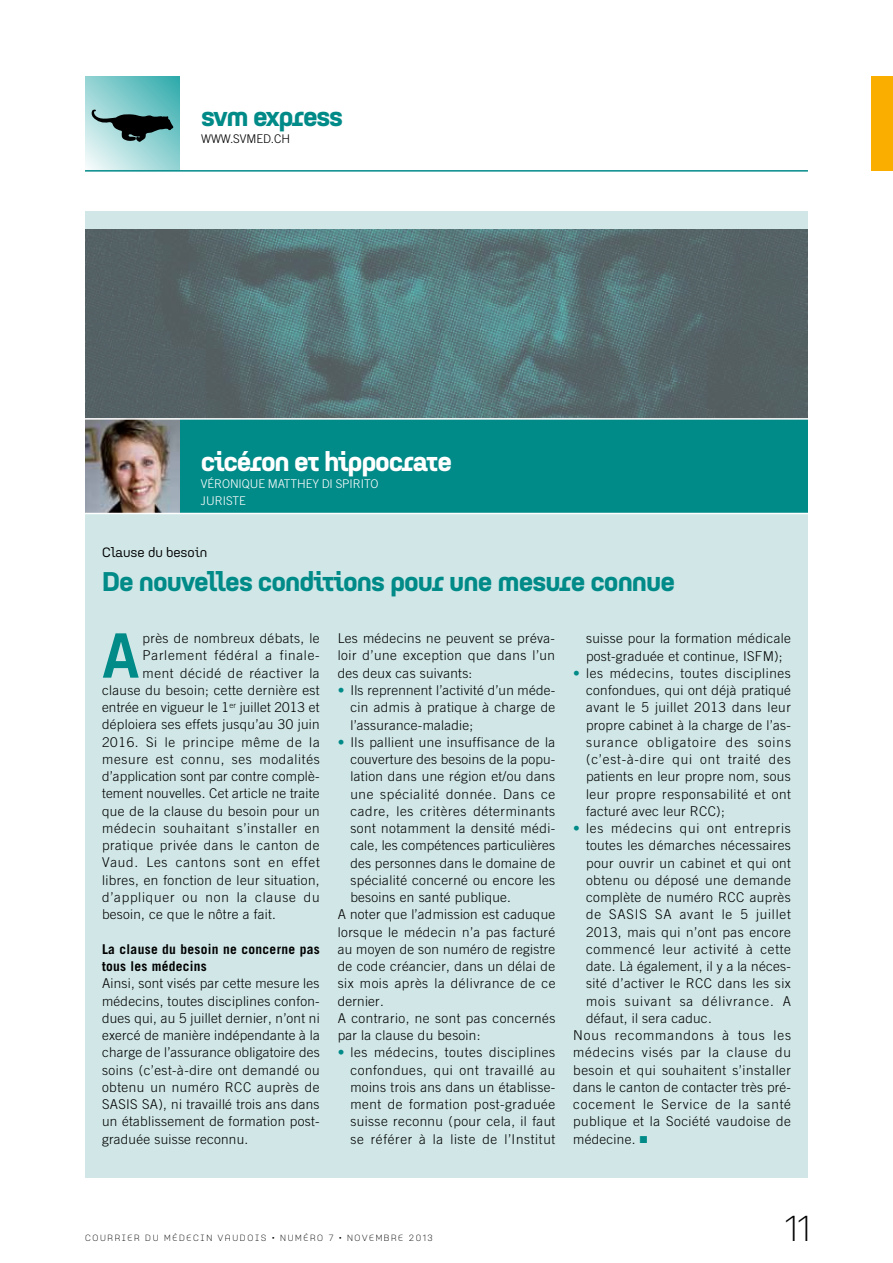
<style>
.page{position:relative;width:893px;height:1263px;background:#fff}
.page>*{position:absolute;margin:0;border:0;box-sizing:border-box;transform-origin:0 0}
.t1{font:61.35px "Trade Gothic Bold Two";color:#008a88}
.t2{font:300 36px "Idealista";color:#000}
.t3{font:700 27px "Idealista";letter-spacing:-.035em;color:#008a88}
.t4{font:700 27px "Idealista";letter-spacing:-.045em;color:#fff}
.t5{font:300 13.5px/17.2px "Trade Gothic";letter-spacing:.03em;color:#000;text-align:justify}
.t6{font:300 13.5px "Trade Gothic";letter-spacing:.055em;color:#000}
.t7{font:300 13.5px "Trade Gothic";letter-spacing:.06em;color:#000}
.t8{font:300 13.5px "Trade Gothic";letter-spacing:.01em;color:#000}
.t9{font:700 13.5px/17.2px "Trade Gothic";letter-spacing:.02em;color:#000}
.t10{font:300 13.5px "Trade Gothic";letter-spacing:.07em;color:#000}
.t11{font:300 13.5px "Trade Gothic";letter-spacing:.065em;color:#000}
.t12{font:500 13.5px "Idealista";letter-spacing:-.005em;color:#000}
.t13{font:300 12px "Trade Gothic";letter-spacing:-.005em;color:#fff}
.t14{font:300 12px "Trade Gothic";color:#000}
.t15{font:300 9px "Idealista";letter-spacing:.185em;color:#000}
.s1{color:#008a88}
</style>
<div class="page">
<div style="left:872px;top:77px;width:21px;height:94px;background:#f9ae00"></div>
<svg style="left:85px;top:77px;width:95px;height:93px;background:#92d2d3"></svg>
<svg style="left:91px;top:109px;width:82px;height:33px;background:#597b7b"></svg>
<hr style="left:85px;top:170px;width:723px;height:2px;background:#008a88">
<div style="left:85px;top:212px;width:723px;height:966px;background:#d1e7e7"></div>
<img style="left:85px;top:229px;width:723px;height:189px">
<div style="left:85px;top:419px;width:723px;height:95px;background:#008a88"></div>
<img style="left:85px;top:420px;width:95px;height:93px">
<hr style="left:85px;top:418px;width:728px;height:2px;background:#fff">
<hr style="left:85px;top:513px;width:725px;height:1px;background:#fff">
<h3 class="t3" style="left:201px;top:96px;width:144px">svm express</h3>
<p class="t14" style="left:201px;top:131px;width:41px">www.svmed</p>
<p class="t14" style="left:271px;top:131px;width:12px">.ch</p>
<h3 class="t4" style="left:201px;top:441px;width:253px">cicéron et hippocrate</h3>
<p class="t13" style="left:201px;top:476px;width:30px">Véronique</p>
<p class="t13" style="left:268px;top:476px;width:110px">Matthey Di Spi rito</p>
<p class="t13" style="left:201px;top:494px;width:45px">Juriste</p>
<p class="t12" style="left:102px;top:542px;width:107px">Clause du besoin</p>
<h3 class="t3" style="left:102px;top:562px;width:575px">De nouvelles conditions pour une mesure connue</h3>
<h1 class="t1" style="left:102px;top:618px;width:39px">A</h1>
<p class="t5" style="left:143px;top:629px;width:179px">près de nombreux débats, le</p>
<p class="t6" style="left:143px;top:648px;width:179px">Parlement fédéral a finale-</p>
<p class="t5" style="left:143px;top:664px;width:179px">ment décidé de réactiver la</p>
<p class="t5" style="left:102px;top:681px;width:219px">clause du besoin; cette dernière est</p>
<p class="t5" style="left:102px;top:698px;width:219px">entrée en vigueur le 1<sup>er</sup> juillet 2013 et</p>
<p class="t5" style="left:102px;top:716px;width:219px">déploiera ses effets jusqu’au 30 juin</p>
<p class="t6" style="left:102px;top:734px;width:219px">2016. Si le principe même de la</p>
<p class="t6" style="left:102px;top:751px;width:219px">mesure est connu, ses modalités</p>
<p class="t8" style="left:102px;top:768px;width:219px">d’application sont par contre complè-</p>
<p class="t5" style="left:102px;top:785px;width:219px">tement nouvelles. Cet article ne traite</p>
<p class="t5" style="left:102px;top:802px;width:219px">que de la clause du besoin pour un</p>
<p class="t6" style="left:102px;top:820px;width:219px">médecin souhaitant s’installer en</p>
<p class="t5" style="left:102px;top:837px;width:219px">pratique privée dans le canton de</p>
<p class="t7" style="left:102px;top:855px;width:219px">Vaud. Les cantons sont en effet</p>
<p class="t5" style="left:102px;top:871px;width:219px">libres, en fonction de leur situation,</p>
<p class="t7" style="left:102px;top:889px;width:219px">d’appliquer ou non la clause du</p>
<p class="t5" style="left:102px;top:906px;width:175px">besoin, ce que le nôtre a fait.</p>
<p class="t9" style="left:102px;top:940px;width:219px">La clause du besoin ne concerne pas tous les médecins</p>
<p class="t5" style="left:102px;top:975px;width:219px">Ainsi, sont visés par cette mesure les médecins, toutes disciplines confon&shy;dues qui, au 5 juillet dernier, n’ont ni exercé de manière indépendante à la charge de l’assurance obligatoire des soins (c’est-à-dire ont demandé ou obtenu un numéro RCC auprès de SASIS SA), ni travaillé trois ans dans un établissement de formation post&shy;graduée suisse reconnu.</p>
<p class="t5" style="left:338px;top:630px;width:219px">Les médecins ne peuvent se préva&shy;loir d’une exception que dans l’un des deux cas suivants:</p>
<p class="t5" style="left:350px;top:681px;width:206px;text-indent:-13px"><span class="s1">•</span> Ils reprennent l’activité d’un méde&shy;cin admis à pratique à charge de l’assurance-maladie;</p>
<p class="t5" style="left:338px;top:733px;width:219px"><span class="s1">•</span> Ils pallient une insuffisance de la</p>
<p class="t5" style="left:350px;top:750px;width:206px">couverture des besoins de la popu-</p>
<p class="t5" style="left:350px;top:768px;width:206px">lation dans une région et/ou dans</p>
<p class="t5" style="left:350px;top:785px;width:206px">une spécialité donnée. Dans ce</p>
<p class="t5" style="left:350px;top:802px;width:206px">cadre, les critères déterminants</p>
<p class="t5" style="left:350px;top:819px;width:206px">sont notamment la densité médi-</p>
<p class="t8" style="left:350px;top:837px;width:206px">cale, les compétences particulières</p>
<p class="t5" style="left:350px;top:854px;width:206px">des personnes dans le domaine de</p>
<p class="t5" style="left:350px;top:871px;width:206px">spécialité concerné ou encore les</p>
<p class="t5" style="left:350px;top:888px;width:162px">besoins en santé publique.</p>
<p class="t5" style="left:338px;top:906px;width:219px">A noter que l’admission est caduque</p>
<p class="t5" style="left:338px;top:923px;width:219px">lorsque le médecin n’a pas facturé</p>
<p class="t5" style="left:338px;top:940px;width:219px">au moyen de son numéro de registre</p>
<p class="t5" style="left:338px;top:957px;width:219px">de code créancier, dans un délai de</p>
<p class="t5" style="left:338px;top:975px;width:219px">six mois après la délivrance de ce</p>
<p class="t5" style="left:338px;top:992px;width:48px">dernier.</p>
<p class="t5" style="left:338px;top:1009px;width:219px">A contrario, ne sont pas concernés</p>
<p class="t5" style="left:338px;top:1026px;width:144px">par la clause du besoin:</p>
<p class="t5" style="left:350px;top:1044px;width:206px;text-indent:-13px"><span class="s1">•</span> les médecins, toutes disciplines confondues, qui ont travaillé au moins trois ans dans un établisse&shy;ment de formation post-graduée suisse reconnu (pour cela, il faut se référer à la liste de l’Institut</p>
<p class="t5" style="left:586px;top:630px;width:206px">suisse pour la formation médicale post-graduée et continue, ISFM);</p>
<p class="t5" style="left:586px;top:664px;width:206px;text-indent:-13px"><span class="s1">•</span> les médecins, toutes disciplines confondues, qui ont déjà pratiqué avant le 5 juillet 2013 dans leur propre cabinet à la charge de l’as&shy;surance obligatoire des soins (c’est-à-dire qui ont traité des patients en leur propre nom, sous leur propre responsabilité et ont facturé avec leur RCC);</p>
<p class="t6" style="left:573px;top:820px;width:219px"><span class="s1">•</span> les médecins qui ont entrepris</p>
<p class="t5" style="left:586px;top:837px;width:206px">toutes les démarches nécessaires</p>
<p class="t5" style="left:586px;top:854px;width:206px">pour ouvrir un cabinet et qui ont</p>
<p class="t5" style="left:586px;top:871px;width:206px">obtenu ou déposé une demande</p>
<p class="t5" style="left:586px;top:888px;width:206px">complète de numéro RCC auprès</p>
<p class="t7" style="left:586px;top:906px;width:206px">de SASIS SA avant le 5 juillet</p>
<p class="t5" style="left:586px;top:923px;width:206px">2013, mais qui n’ont pas encore</p>
<p class="t6" style="left:586px;top:941px;width:206px">commencé leur activité à cette</p>
<p class="t5" style="left:586px;top:957px;width:206px">date. Là également, il y a la néces-</p>
<p class="t5" style="left:586px;top:975px;width:206px">sité d’activer le RCC dans les six</p>
<p class="t10" style="left:586px;top:993px;width:206px">mois suivant sa délivrance. A</p>
<p class="t5" style="left:586px;top:1009px;width:127px">défaut, il sera caduc.</p>
<p class="t11" style="left:573px;top:1027px;width:219px">Nous recommandons à tous les</p>
<p class="t6" style="left:573px;top:1044px;width:219px">médecins visés par la clause du</p>
<p class="t5" style="left:573px;top:1061px;width:219px">besoin et qui souhaitent s’installer</p>
<p class="t5" style="left:573px;top:1078px;width:219px">dans le canton de contacter très pré-</p>
<p class="t7" style="left:573px;top:1096px;width:219px">cocement le Service de la santé</p>
<p class="t5" style="left:573px;top:1113px;width:219px">publique et la Société vaudoise de</p>
<p class="t5" style="left:573px;top:1130px;width:76px">médecine. <span class="s1">■</span></p>
<p class="t15" style="left:85px;top:1231px;width:349px">COURRIER DU MÉDEC IN VAUDOIS • N UM ÉRO 7 • NOVEM BRE 2013</p>
<h2 class="t2" style="left:785px;top:1202px;width:27px">11</h2>
</div>
